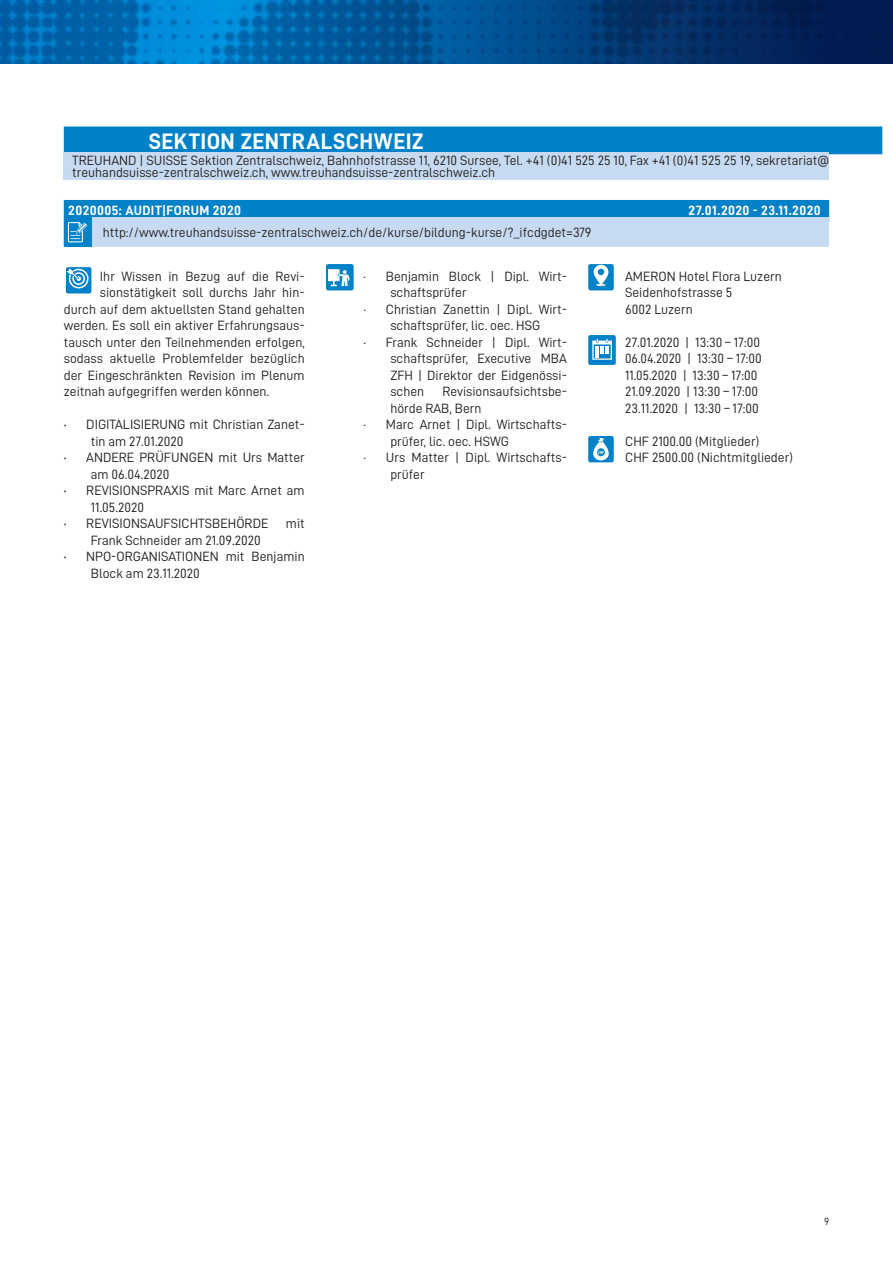
<style>
.page{position:relative;width:893px;height:1263px;background:#fff}
.page>*{position:absolute;margin:0;border:0;box-sizing:border-box;transform-origin:0 0}
.t1{font:22.5px "D DIN Bold";letter-spacing:.02em;color:#fff}
.t2{font:13.5px/16.5px "D DIN";color:#231f20}
.t3{font:13.5px "D DIN Bold";letter-spacing:.03em;color:#fff}
.t4{font:10.5px "D DIN";color:#231f20}
.s1{font-family:"Myriad Pro"}
</style>
<div class="page">
<img style="left:0;top:0;width:893px;height:64px">
<div style="left:64px;top:126px;width:818px;height:28px;background:#0081c8"></div>
<div style="left:64px;top:152px;width:765px;height:28px;background:#c6dbf1"></div>
<div style="left:64px;top:200px;width:765px;height:21px;background:#0081c8"></div>
<div style="left:588px;top:264px;width:26px;height:26px;background:#0081c8;border-radius:2px"></div>
<svg style="left:593px;top:265px;width:15px;height:21px"></svg>
<div style="left:326px;top:264px;width:28px;height:26px;background:#0081c8;border-radius:2px"></div>
<svg style="left:328px;top:269px;width:21px;height:17px"></svg>
<div style="left:588px;top:335px;width:28px;height:30px;background:#0081c8;border-radius:2px"></div>
<svg style="left:592px;top:339px;width:20px;height:21px"></svg>
<div style="left:588px;top:436px;width:26px;height:26px;background:#0081c8;border-radius:2px"></div>
<svg style="left:593px;top:438px;width:16px;height:22px"></svg>
<div style="left:64px;top:217px;width:765px;height:30px;background:#c6dbf1"></div>
<div style="left:64px;top:217px;width:27px;height:30px;background:#0081c8"></div>
<svg style="left:68px;top:222px;width:19px;height:20px"></svg>
<div style="left:66px;top:267px;width:25px;height:26px;background:#0081c8;border-radius:2px"></div>
<svg style="left:66px;top:268px;width:23px;height:20px"></svg>
<h1 class="t1" style="left:149px;top:129px;width:276px">SEKTION ZENTRALSCHWEIZ</h1>
<p class="t2" style="left:72px;top:154px;width:758px;line-height:12px">TREUHAND | SUISSE Sektion Zentralschweiz, Bahnhofstrasse 11, 6210 Sursee, Tel. +41 (0)41 525 25 10, Fax +41 (0)41 525 25 19, sekretariat@ treuhandsuisse-zentralschweiz.ch, www.treuhandsuisse-zentralschweiz.ch</p>
<p class="t3" style="left:68px;top:203px;width:174px">2020005: AUDIT|FORUM 2020</p>
<p class="t3" style="left:689px;top:203px;width:134px">27.01.2020 - 23.11.2020</p>
<p class="t2" style="left:103px;top:224px;width:490px">http://www.treuhandsuisse-zentralschweiz.ch/de/kurse/bildung-kurse/?_ifcdgdet=379</p>
<p class="t2" style="left:100px;top:268px;width:206px">Ihr Wissen in Bezug auf die Revi-</p>
<p class="t2" style="left:100px;top:284px;width:206px">sionstätigkeit soll durchs Jahr hin-</p>
<p class="t2" style="left:64px;top:301px;width:242px">durch auf dem aktuellsten Stand gehalten</p>
<p class="t2" style="left:64px;top:317px;width:242px">werden. Es soll ein aktiver Erfahrungsaus-</p>
<p class="t2" style="left:64px;top:334px;width:242px">tausch unter den Teilnehmenden erfolgen,</p>
<p class="t2" style="left:64px;top:350px;width:242px">sodass aktuelle Problemfelder bezüglich</p>
<p class="t2" style="left:64px;top:367px;width:242px">der Eingeschränkten Revision im Plenum</p>
<p class="t2" style="left:64px;top:383px;width:207px">zeitnah aufgegriffen werden können.</p>
<p class="t2" style="left:64px;top:416px;width:242px"><span class="s1">·</span> DIGITALISIERUNG mit Christian Zanet-</p>
<p class="t2" style="left:91px;top:433px;width:94px">tin am 27.01.2020</p>
<p class="t2" style="left:64px;top:449px;width:242px"><span class="s1">·</span> ANDERE PRÜFUNGEN mit Urs Matter</p>
<p class="t2" style="left:91px;top:466px;width:80px">am 06.04.2020</p>
<p class="t2" style="left:64px;top:482px;width:242px"><span class="s1">·</span> REVISIONSPRAXIS mit Marc Arnet am</p>
<p class="t2" style="left:91px;top:499px;width:55px">11.05.2020</p>
<p class="t2" style="left:64px;top:515px;width:206px"><span class="s1">·</span> REVISIONSAUFSICHTSBEHÖRDE</p>
<p class="t2" style="left:286px;top:515px;width:20px">mit</p>
<p class="t2" style="left:91px;top:532px;width:172px">Frank Schneider am 21.09.2020</p>
<p class="t2" style="left:64px;top:548px;width:242px"><span class="s1">·</span> NPO-ORGANISATIONEN mit Benjamin</p>
<p class="t2" style="left:91px;top:565px;width:111px">Block am 23.11.2020</p>
<p class="t2" style="left:363px;top:268px;width:205px">· Benjamin Block | Dipl. Wirt-</p>
<p class="t2" style="left:390px;top:284px;width:78px">schaftsprüfer</p>
<p class="t2" style="left:363px;top:301px;width:205px">· Christian Zanettin | Dipl. Wirt-</p>
<p class="t2" style="left:390px;top:317px;width:151px">schaftsprüfer, lic. oec. HSG</p>
<p class="t2" style="left:363px;top:334px;width:205px">· Frank Schneider | Dipl. Wirt-</p>
<p class="t2" style="left:390px;top:350px;width:178px">schaftsprüfer, Executive MBA</p>
<p class="t2" style="left:390px;top:367px;width:178px">ZFH | Direktor der Eidgenössi-</p>
<p class="t2" style="left:390px;top:383px;width:35px">schen</p>
<p class="t2" style="left:442px;top:383px;width:126px">Revisionsaufsichtsbe-</p>
<p class="t2" style="left:390px;top:400px;width:93px">hörde RAB, Bern</p>
<p class="t2" style="left:363px;top:416px;width:205px">· Marc Arnet | Dipl. Wirtschafts-</p>
<p class="t2" style="left:390px;top:433px;width:120px">prüfer, lic. oec. HSWG</p>
<p class="t2" style="left:363px;top:449px;width:205px">· Urs Matter | Dipl. Wirtschafts-</p>
<p class="t2" style="left:390px;top:466px;width:36px">prüfer</p>
<p class="t2" style="left:625px;top:268px;width:158px">AMERON Hotel Flora Luzern<br>Seidenhofstrasse 5<br>6002 Luzern</p>
<p class="t2" style="left:625px;top:334px;width:138px">27.01.2020 | 13:30 – 17:00<br>06.04.2020 | 13:30 – 17:00<br>11.05.2020 | 13:30 – 17:00<br>21.09.2020 | 13:30 – 17:00<br>23.11.2020 | 13:30 – 17:00</p>
<p class="t2" style="left:625px;top:433px;width:169px">CHF 2100.00 (Mitglieder)<br>CHF 2500.00 (Nichtmitglieder)</p>
<p class="t4" style="left:824px;top:1215px;width:7px">9</p>
</div>
